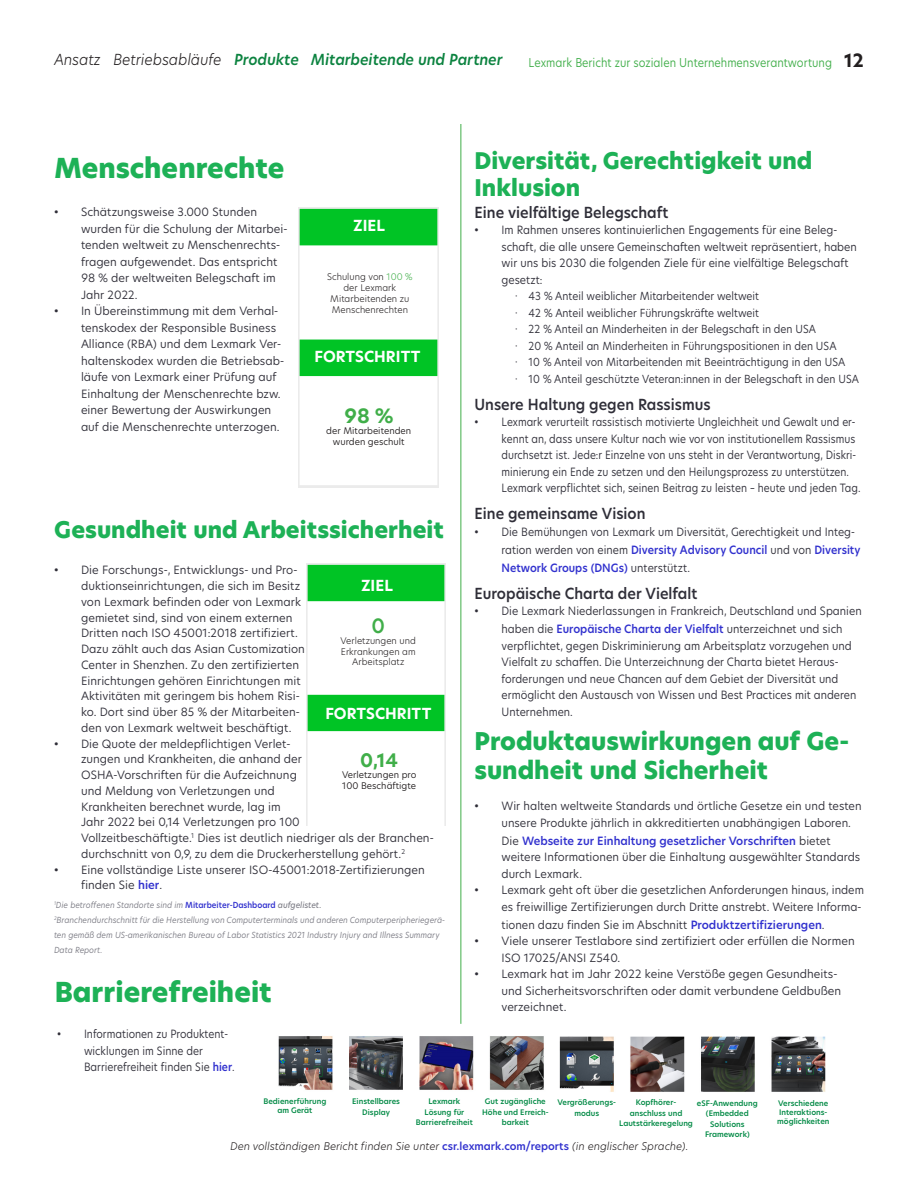
<style>
.page{position:relative;width:918px;height:1188px;background:#fff}
.page>*{position:absolute;margin:0;border:0;box-sizing:border-box;transform-origin:0 0}
.t1{font:800 27px "TP Hero";color:#1db156}
.t2{font:800 24px/28.8px "TP Hero";color:#1db156}
.t3{font:800 22.5px/27px "TP Hero";color:#1db156}
.t4{font:600 19.5px "TP Hero";color:#40ae49}
.t5{font:700 19.35px "TP Hero";color:#40ae49}
.t6{font:700 18.3px "TP Hero";color:#40ae49}
.t7{font:600 15px "TP Hero";color:#2f2e38;scale:.95 1}
.t8{font:italic 600 15px "TP Hero";color:#0c8340;scale:.95 1}
.t9{font:700 15px "TP Hero";color:#fff}
.t10{font:12px "TP Hero";color:#40ae49;scale:.9 1}
.t11{font:11.25px/16.5px "TP Hero";color:#2f2e38}
.t12{font:11.25px/16.5px "TP Hero";color:#2f2e38;scale:.95 1}
.t13{font:11.25px/16.5px "TP Hero";color:#2f2e38;scale:.9 1}
.t14{font:11.25px/18px "TP Hero";color:#2f2e38;scale:.94 1}
.t15{font:11.25px/16.5px "TP Hero";color:#2f2e38;scale:.91 1}
.t16{font:10.95px "TP Hero";color:#2f2e38;scale:.93 1}
.t17{font:italic 300 10.5px "TP Hero";color:#231f20}
.t18{font:300 9px/10.8px "TP Hero";color:#231f20;text-align:center}
.t19{font:9px/10.8px "TP Hero";color:#231f20}
.footnote{font:italic 8.25px/15px "TP Hero";color:#7a7a83;scale:.94 1}
.t20{font:600 7.5px/10.5px "TP Hero";color:#008944;text-align:center}
.s1{font-weight:300;color:#231f20}
.s2{font-weight:700;font-size:18px;color:#231f20}
.s3{color:#40ae49}
.s4{font-weight:600;color:#3131ce}
.s5{font-weight:600;font-style:normal;color:#3131ce}
.s6{font-weight:500}
</style>
<div class="page">
<img style="left:307px;top:564px;width:139px;height:262px">
<hr style="left:460px;top:124px;width:1px;height:900px;background:#40ae49">
<img style="left:299px;top:208px;width:140px;height:280px">
<img style="left:559px;top:1036px;width:267px;height:56px">
<img style="left:278px;top:1036px;width:266px;height:54px">
<p class="t8" style="left:54px;top:49px;width:474px"><span class="s1">Ansatz Betriebsabläufe</span> Produkte Mitarbeitende und Partner</p>
<p class="t10" style="left:529px;top:55px;width:374px">Lexmark Bericht zur sozialen Unternehmensverantwortung <span class="s2">12</span></p>
<p class="t1" style="left:54px;top:150px;width:232px">Menschenrechte</p>
<p class="t11" style="left:81px;top:204px;width:208px;text-indent:-27px">• Schätzungsweise 3.000 Stunden wurden für die Schulung der Mitarbei&shy;tenden weltweit zu Menschenrechts&shy;fragen aufgewendet. Das entspricht<br>98 % der weltweiten Belegschaft im<br>Jahr 2022.</p>
<p class="t11" style="left:81px;top:303px;width:205px;text-indent:-27px">• In Übereinstimmung mit dem Verhal&shy;tenskodex der Responsible Business Alliance (RBA) und dem Lexmark Ver&shy;haltenskodex wurden die Betriebsab&shy;läufe von Lexmark einer Prüfung auf Einhaltung der Menschenrechte bzw. einer Bewertung der Auswirkungen auf die Menschenrechte unterzogen.</p>
<p class="t9" style="left:353px;top:215px;width:33px">ZIEL</p>
<p class="t18" style="left:327px;top:271px;width:87px">Schulung von <span class="s3">100 % </span>der Lexmark<br>Mitarbeitenden zu<br>Menschenrechten</p>
<p class="t9" style="left:314px;top:346px;width:108px">FORTSCHRITT</p>
<p class="t5" style="left:344px;top:403px;width:51px">98 %</p>
<p class="t19" style="left:326px;top:425px;width:86px;text-align:center">der Mitarbeitenden wurden geschult</p>
<p class="t3" style="left:54px;top:517px;width:391px">Gesundheit und Arbeitssicherheit</p>
<p class="t11" style="left:81px;top:562px;width:225px;line-height:15.8px;text-indent:-27px">• Die Forschungs-, Entwicklungs- und Pro&shy;duktionseinrichtungen, die sich im Besitz von Lexmark befinden oder von Lexmark gemietet sind, sind von einem externen Dritten nach ISO 45001:2018 zertifiziert.<br>Dazu zählt auch das Asian Customization Center in Shenzhen. Zu den zertifizierten Einrichtungen gehören Einrichtungen mit Aktivitäten mit geringem bis hohem Risi&shy;ko. Dort sind über 85 % der Mitarbeiten&shy;den von Lexmark weltweit beschäftigt.</p>
<p class="t11" style="left:81px;top:735px;width:354px;line-height:15.8px;text-indent:-27px">• Die Quote der meldepflichtigen Verlet-<br>zungen und Krankheiten, die anhand der<br>OSHA-Vorschriften für die Aufzeichnung<br>und Meldung von Verletzungen und<br>Krankheiten berechnet wurde, lag im<br>Jahr 2022 bei 0,14 Verletzungen pro 100<br>Vollzeitbeschäftigte.<sup>1</sup> Dies ist deutlich niedriger als der Branchen&shy;durchschnitt von 0,9, zu dem die Druckerherstellung gehört.<sup>2</sup></p>
<p class="t11" style="left:81px;top:861px;width:345px;line-height:15.8px;text-indent:-27px">• Eine vollständige Liste unserer ISO-45001:2018-Zertifizierungen finden Sie <span class="s4">hier</span>.</p>
<p class="footnote" style="left:54px;top:898px;width:286px"><sup>1</sup>Die betroffenen Standorte sind im <span class="s5">Mitarbeiter-Dashboard</span> <span class="s6">aufgelistet.</span></p>
<p class="footnote" style="left:54px;top:913px;width:417px"><sup>2</sup>Branchendurchschnitt für die Herstellung von Computerterminals und anderen Computerperipheriegerä&shy;ten gemäß dem US-amerikanischen Bureau of Labor Statistics 2021 Industry Injury and Illness Summary<br>Data Report.</p>
<p class="t9" style="left:361px;top:575px;width:33px">ZIEL</p>
<p class="t4" style="left:372px;top:613px;width:15px">0</p>
<p class="t18" style="left:341px;top:635px;width:77px">Verletzungen und<br>Erkrankungen am<br>Arbeitsplatz</p>
<p class="t9" style="left:325px;top:704px;width:108px">FORTSCHRITT</p>
<p class="t6" style="left:360px;top:748px;width:39px">0,14</p>
<p class="t19" style="left:342px;top:769px;width:76px">Verletzungen pro<br>100 Beschäftigte</p>
<p class="t1" style="left:55px;top:973px;width:219px">Barrierefreiheit</p>
<p class="t15" style="left:84px;top:1026px;width:167px;text-indent:-27px">• Informationen zu Produktent&shy;wicklungen im Sinne der<br>Barrierefreiheit finden Sie <span class="s4">hier</span>.</p>
<p class="t3" style="left:475px;top:148px;width:339px">Diversität, Gerechtigkeit und<br>Inklusion</p>
<p class="t7" style="left:475px;top:202px;width:206px">Eine vielfältige Belegschaft</p>
<p class="t12" style="left:502px;top:222px;width:376px;text-indent:-27px">• Im Rahmen unseres kontinuierlichen Engagements für eine Beleg&shy;schaft, die alle unsere Gemeinschaften weltweit repräsentiert, haben wir uns bis 2030 die folgenden Ziele für eine vielfältige Belegschaft gesetzt:</p>
<p class="t16" style="left:515px;top:289px;width:264px">· 43 % Anteil weiblicher Mitarbeitender weltweit</p>
<p class="t16" style="left:515px;top:305px;width:264px">· 42 % Anteil weiblicher Führungskräfte weltweit</p>
<p class="t16" style="left:515px;top:322px;width:325px">· 22 % Anteil an Minderheiten in der Belegschaft in den USA</p>
<p class="t16" style="left:515px;top:338px;width:347px">· 20 % Anteil an Minderheiten in Führungspositionen in den USA</p>
<p class="t16" style="left:515px;top:355px;width:357px">· 10 % Anteil von Mitarbeitenden mit Beeinträchtigung in den USA</p>
<p class="t16" style="left:515px;top:371px;width:371px">· 10 % Anteil geschützte Veteran:innen in der Belegschaft in den USA</p>
<p class="t7" style="left:475px;top:394px;width:250px">Unsere Haltung gegen Rassismus</p>
<p class="t13" style="left:502px;top:414px;width:400px;text-indent:-27px">• Lexmark verurteilt rassistisch motivierte Ungleichheit und Gewalt und er&shy;kennt an, dass unsere Kultur nach wie vor von institutionellem Rassismus durchsetzt ist. Jede:r Einzelne von uns steht in der Verantwortung, Diskri&shy;minierung ein Ende zu setzen und den Heilungsprozess zu unterstützen.<br>Lexmark verpflichtet sich, seinen Beitrag zu leisten – heute und jeden Tag.</p>
<p class="t7" style="left:475px;top:504px;width:182px">Eine gemeinsame Vision</p>
<p class="t14" style="left:502px;top:522px;width:383px;text-indent:-27px">• Die Bemühungen von Lexmark um Diversität, Gerechtigkeit und Integ&shy;ration werden von einem <span class="s4">Diversity Advisory Council</span> und von <span class="s4">Diversity<br>Network Groups (DNGs)</span> unterstützt.</p>
<p class="t7" style="left:475px;top:583px;width:236px">Europäische Charta der Vielfalt</p>
<p class="t12" style="left:502px;top:602px;width:381px;line-height:18px;text-indent:-27px">• Die Lexmark Niederlassungen in Frankreich, Deutschland und Spanien haben die <span class="s4">Europäische Charta der Vielfalt</span> unterzeichnet und sich</p>
<p class="t12" style="left:502px;top:637px;width:375px">verpflichtet, gegen Diskriminierung am Arbeitsplatz vorzugehen und Vielfalt zu schaffen. Die Unterzeichnung der Charta bietet Heraus&shy;forderungen und neue Chancen auf dem Gebiet der Diversität und ermöglicht den Austausch von Wissen und Best Practices mit anderen Unternehmen.</p>
<p class="t2" style="left:475px;top:727px;width:376px">Produktauswirkungen auf Ge&shy;sundheit und Sicherheit</p>
<p class="t11" style="left:502px;top:798px;width:362px;text-indent:-27px">• Wir halten weltweite Standards und örtliche Gesetze ein und testen unsere Produkte jährlich in akkreditierten unabhängigen Laboren.</p>
<p class="t11" style="left:502px;top:832px;width:360px">Die <span class="s4">Webseite zur Einhaltung gesetzlicher Vorschriften</span> bietet weitere Informationen über die Einhaltung ausgewählter Standards durch Lexmark.</p>
<p class="t11" style="left:475px;top:882px;width:391px;text-align:right">• Lexmark geht oft über die gesetzlichen Anforderungen hinaus, indem es freiwillige Zertifizierungen durch Dritte anstrebt. Weitere Informa-</p>
<p class="t11" style="left:502px;top:916px;width:325px">tionen dazu finden Sie im Abschnitt <span class="s4">Produktzertifizierungen</span>.</p>
<p class="t11" style="left:502px;top:933px;width:355px;text-indent:-27px">• Viele unserer Testlabore sind zertifiziert oder erfüllen die Normen<br>ISO 17025/ANSI Z540.</p>
<p class="t11" style="left:502px;top:966px;width:341px;text-indent:-27px">• Lexmark hat im Jahr 2022 keine Verstöße gegen Gesundheits&shy;und Sicherheitsvorschriften oder damit verbundene Geldbußen verzeichnet.</p>
<p class="t20" style="left:263px;top:1097px;width:64px;line-height:9px">Bedienerführung am Gerät</p>
<p class="t20" style="left:352px;top:1096px;width:49px">Einstellbares<br>Display</p>
<p class="t20" style="left:416px;top:1096px;width:58px">Lexmark<br>Lösung für<br>Barrierefreiheit</p>
<p class="t20" style="left:482px;top:1096px;width:68px">Gut zugängliche<br>Höhe und Erreich&shy;barkeit</p>
<p class="t20" style="left:558px;top:1097px;width:60px">Vergrößerungs&shy;modus</p>
<p class="t20" style="left:619px;top:1097px;width:75px">Kopfhörer&shy;anschluss und<br>Lautstärkeregelung</p>
<p class="t20" style="left:697px;top:1098px;width:62px">eSF-Anwendung (Embedded<br>Solutions<br>Framework)</p>
<p class="t20" style="left:777px;top:1099px;width:54px;line-height:9px;text-align:left">Verschiedene<br>Interaktions&shy;möglichkeiten</p>
<p class="t17" style="left:230px;top:1139px;width:460px">Den vollständigen Bericht finden Sie unter <span class="s5">csr.lexmark.com/reports</span> (in englischer Sprache).</p>
</div>
